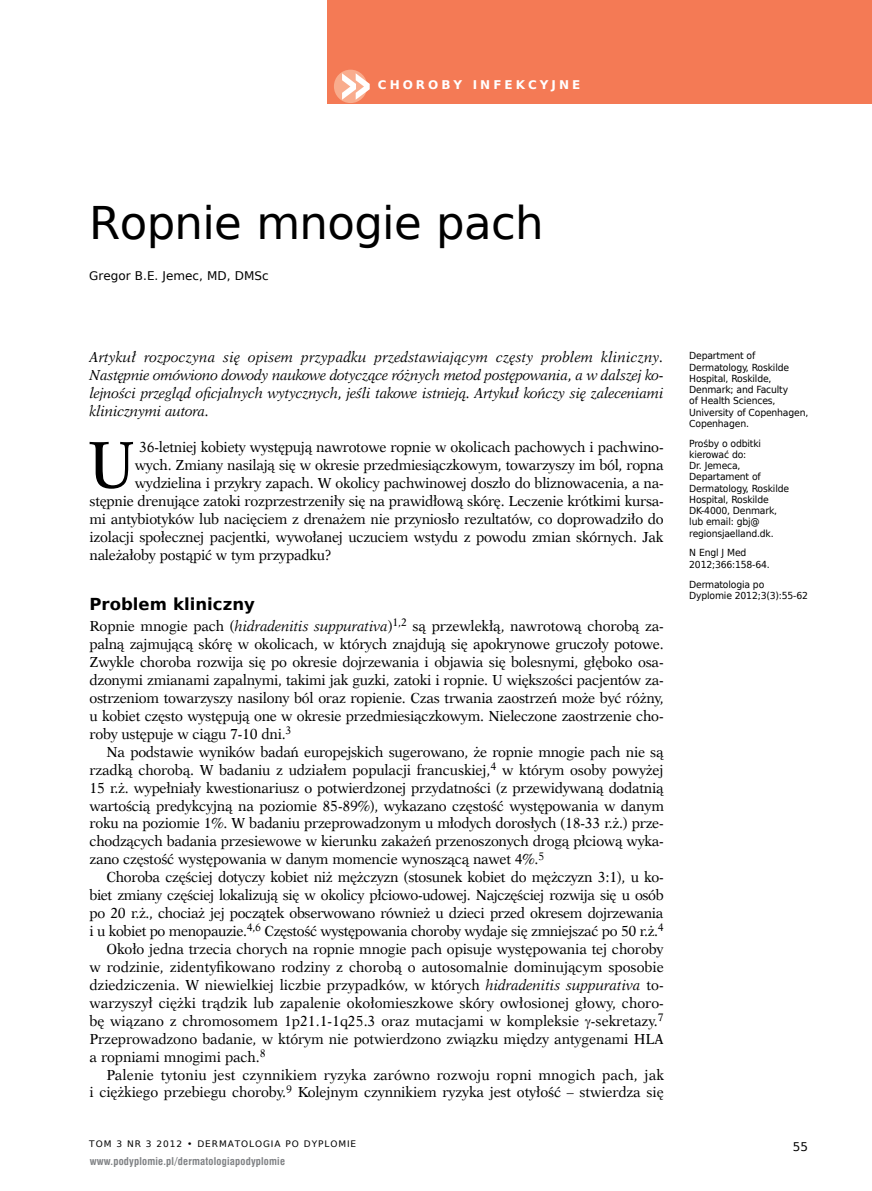
<style>
.page{position:relative;width:872px;height:1191px;background:#fff}
.page>*{position:absolute;margin:0;border:0;box-sizing:border-box;transform-origin:0 0}
.t1{font:66.45px "Dutch 823 EU";color:#000;scale:.96 1}
.t2{font:45px "Prima Sans EU";letter-spacing:-.015em;color:#000}
.t3{font:700 16.5px "Prima Sans EU";color:#000}
.t4{font:14.55px/18px "Dutch 823 EU";letter-spacing:-.02em;color:#000;text-align:justify;scale:.96 1}
.t5{font:italic 14.55px/18px "Dutch 823 EU";letter-spacing:-.02em;color:#000;text-align:justify;scale:.96 1}
.t6{font:14.55px "Dutch 823 EU";color:#000;scale:.96 1}
.t7{font:14.55px "Dutch 823 EU";letter-spacing:.005em;color:#000;scale:.96 1}
.t8{font:12px "Prima Sans EU";color:#000}
.t9{font:700 12px "Prima Sans EU";letter-spacing:.25em;color:#fff}
.t10{font:700 10.5px "Swis 721 Cn EU";letter-spacing:.02em;color:#808285}
.t11{font:9.75px/11.2px "Prima Sans EU";letter-spacing:-.02em;color:#000;scale:.95 1}
.t12{font:9px "Prima Sans EU";letter-spacing:.1em;color:#000}
.s1{font-style:italic}
</style>
<div class="page">
<div style="left:327px;top:0;width:545px;height:103px;background:#f47a55"></div>
<div style="left:334px;top:70px;width:33px;height:33px;background:#f9ac8d;border-radius:50%"></div>
<svg style="left:342px;top:73px;width:28px;height:27px"></svg>
<p class="t9" style="left:378px;top:76px;width:204px">CHOROBY INFEKCYJNE</p>
<h2 class="t2" style="left:89px;top:191px;width:456px">ropnie mnogie pach</h2>
<p class="t8" style="left:89px;top:267px;width:181px">gregor B.e. Jemec, mD, DmSc</p>
<p class="t5" style="left:89px;top:348px;width:599px">Artykuł rozpoczyna się opisem przypadku przedstawiającym częsty problem kliniczny.<br>Następnie omówiono dowody naukowe dotyczące różnych metod postępowania, a w dalszej ko&shy;lejności przegląd oficjalnych wytycznych, jeśli takowe istnieją. Artykuł kończy się zaleceniami klinicznymi autora.</p>
<h1 class="t1" style="left:87px;top:424px;width:52px">U</h1>
<p class="t4" style="left:139px;top:438px;width:548px">36-letniej kobiety występują nawrotowe ropnie w okolicach pachowych i pachwino-</p>
<p class="t4" style="left:135px;top:456px;width:552px">wych. Zmiany nasilają się w okresie przedmiesiączkowym, towarzyszy im ból, ropna</p>
<p class="t4" style="left:135px;top:474px;width:552px">wydzielina i przykry zapach. W okolicy pachwinowej doszło do bliznowacenia, a na-</p>
<p class="t4" style="left:89px;top:492px;width:599px">stępnie drenujące zatoki rozprzestrzeniły się na prawidłową skórę. Leczenie krótkimi kursa-</p>
<p class="t4" style="left:89px;top:510px;width:599px">mi antybiotyków lub nacięciem z drenażem nie przyniosło rezultatów, co doprowadziło do</p>
<p class="t4" style="left:89px;top:527px;width:599px">izolacji społecznej pacjentki, wywołanej uczuciem wstydu z powodu zmian skórnych. Jak</p>
<p class="t4" style="left:89px;top:545px;width:254px">należałoby postąpić w tym przypadku?</p>
<p class="t3" style="left:89px;top:593px;width:167px">PROBLEM KLINICZNY</p>
<p class="t4" style="left:89px;top:617px;width:600px">Ropnie mnogie pach (<span class="s1">hidradenitis suppurativa</span>)<sup>1,2</sup> są przewlekłą, nawrotową chorobą za&shy;palną zajmującą skórę w okolicach, w których znajdują się apokrynowe gruczoły potowe.<br>Zwykle choroba rozwija się po okresie dojrzewania i objawia się bolesnymi, głęboko osa&shy;dzonymi zmianami zapalnymi, takimi jak guzki, zatoki i ropnie. U większości pacjentów za&shy;ostrzeniom towarzyszy nasilony ból oraz ropienie. Czas trwania zaostrzeń może być różny, u kobiet często występują one w okresie przedmiesiączkowym. Nieleczone zaostrzenie cho&shy;roby ustępuje w ciągu 7-10 dni.<sup>3</sup></p>
<p class="t4" style="left:89px;top:743px;width:600px;text-indent:17px">Na podstawie wyników badań europejskich sugerowano, że ropnie mnogie pach nie są rzadką chorobą. W badaniu z udziałem populacji francuskiej,<sup>4</sup> w którym osoby powyżej 15 r.ż. wypełniały kwestionariusz o potwierdzonej przydatności (z przewidywaną dodatnią wartością predykcyjną na poziomie 85-89%), wykazano częstość występowania w danym roku na poziomie 1%. W badaniu przeprowadzonym u młodych dorosłych (18-33 r.ż.) prze&shy;chodzących badania przesiewowe w kierunku zakażeń przenoszonych drogą płciową wyka&shy;zano częstość występowania w danym momencie wynoszącą nawet 4%.<sup>5</sup></p>
<p class="t4" style="left:106px;top:868px;width:582px">Choroba częściej dotyczy kobiet niż mężczyzn (stosunek kobiet do mężczyzn 3:1), u ko-</p>
<p class="t4" style="left:89px;top:886px;width:599px">biet zmiany częściej lokalizują się w okolicy płciowo-udowej. Najczęściej rozwija się u osób</p>
<p class="t4" style="left:89px;top:904px;width:599px">po 20 r.ż., chociaż jej początek obserwowano również u dzieci przed okresem dojrzewania</p>
<p class="t4" style="left:89px;top:922px;width:599px">i u kobiet po menopauzie.<sup>4,6</sup> Częstość występowania choroby wydaje się zmniejszać po 50 r.ż.<sup>4</sup></p>
<p class="t4" style="left:106px;top:940px;width:582px">Około jedna trzecia chorych na ropnie mnogie pach opisuje występowania tej choroby</p>
<p class="t6" style="left:89px;top:958px;width:600px">w rodzinie, zidentyfikowano rodziny z chorobą o autosomalnie dominującym sposobie</p>
<p class="t4" style="left:89px;top:976px;width:599px">dziedziczenia. W niewielkiej liczbie przypadków, w których <span class="s1">hidradenitis suppurativa</span> to-</p>
<p class="t6" style="left:89px;top:993px;width:599px">warzyszył ciężki trądzik lub zapalenie okołomieszkowe skóry owłosionej głowy, choro-</p>
<p class="t4" style="left:89px;top:1011px;width:599px">bę wiązano z chromosomem 1p21.1-1q25.3 oraz mutacjami w kompleksie -sekretazy.<sup>7</sup></p>
<p class="t4" style="left:89px;top:1029px;width:599px">Przeprowadzono badanie, w którym nie potwierdzono związku między antygenami HLA</p>
<p class="t4" style="left:89px;top:1047px;width:185px">a ropniami mnogimi pach.<sup>8</sup></p>
<p class="t7" style="left:106px;top:1065px;width:582px">Palenie tytoniu jest czynnikiem ryzyka zarówno rozwoju ropni mnogich pach, jak</p>
<p class="t4" style="left:89px;top:1083px;width:599px">i ciężkiego przebiegu choroby.<sup>9</sup> Kolejnym czynnikiem ryzyka jest otyłość – stwierdza się</p>
<p class="t11" style="left:689px;top:350px;width:127px">Department of<br>Dermatology, roskilde<br>Hospital, roskilde,<br>Denmark; and Faculty<br>of Health Sciences,<br>University of Copenhagen,<br>Copenhagen.</p>
<p class="t11" style="left:689px;top:437px;width:107px">prośby o odbitki kierować do:<br>Dr. Jemeca,<br>Departament of<br>Dermatology, roskilde<br>Hospital, roskilde<br>DK-4000, Denmark, lub email: gbj@ regionsjaelland.dk.</p>
<p class="t11" style="left:689px;top:547px;width:86px">N engl J med<br>2012;366:158-64.</p>
<p class="t11" style="left:689px;top:578px;width:126px">Dermatologia po<br>Dyplomie 2012;3(3):55-62</p>
<p class="t12" style="left:89px;top:1137px;width:268px">Tom 3 Nr 3 2012 • DermaTologia po Dyplomie</p>
<p class="t8" style="left:793px;top:1138px;width:17px">55</p>
<p class="t10" style="left:90px;top:1155px;width:197px">www.podyplomie.pl/dermatologiapodyplomie</p>
</div>
